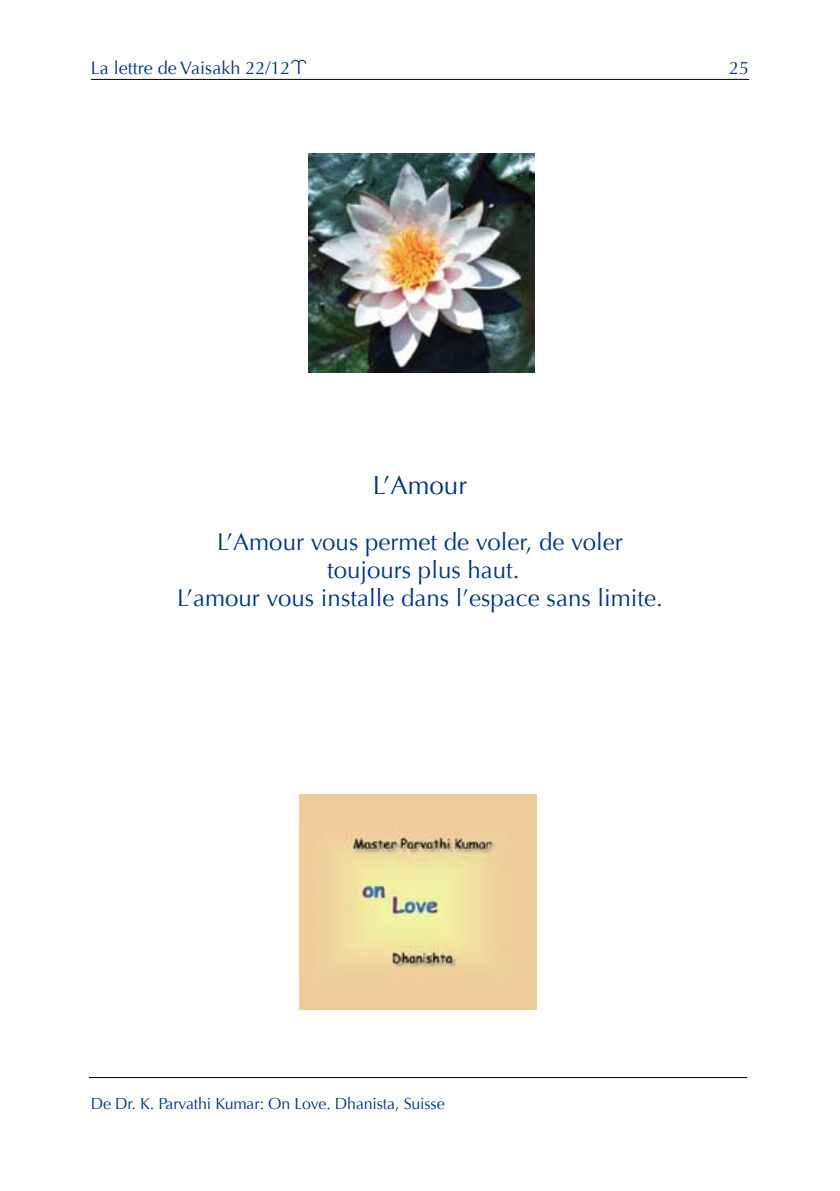
<style>
.page{position:relative;width:840px;height:1191px;background:#fff}
.page>*{position:absolute;margin:0;border:0;box-sizing:border-box;transform-origin:0 0}
.t1{font:26px "Optima";color:#003882}
.t2{font:24px/28px "Optima";color:#003882;text-align:center}
.t3{font:18px "Optima";color:#003882}
.t4{font:16px "Optima";letter-spacing:-.01em;color:#003882}
.s1{font-family:"Glyphs"}
</style>
<div class="page">
<hr style="left:91px;top:79px;width:657px;height:1px;background:#000">
<hr style="left:89px;top:1077px;width:657px;height:1px;background:#000">
<img style="left:299px;top:794px;width:237px;height:215px">
<img style="left:308px;top:153px;width:226px;height:219px">
<p class="t3" style="left:91px;top:57px;width:218px">La lettre de Vaisakh 22/12<span class="s1">1</span></p>
<p class="t3" style="left:728px;top:57px;width:22px">25</p>
<p class="t1" style="left:373px;top:470px;width:95px">L’Amour</p>
<p class="t2" style="left:177px;top:528px;width:487px">L’Amour vous permet de voler, de voler toujours plus haut.<br>L’amour vous installe dans l’espace sans limite.</p>
<p class="t4" style="left:91px;top:1094px;width:355px">De Dr. K. Parvathi Kumar: On Love. Dhanista, Suisse</p>
</div>
